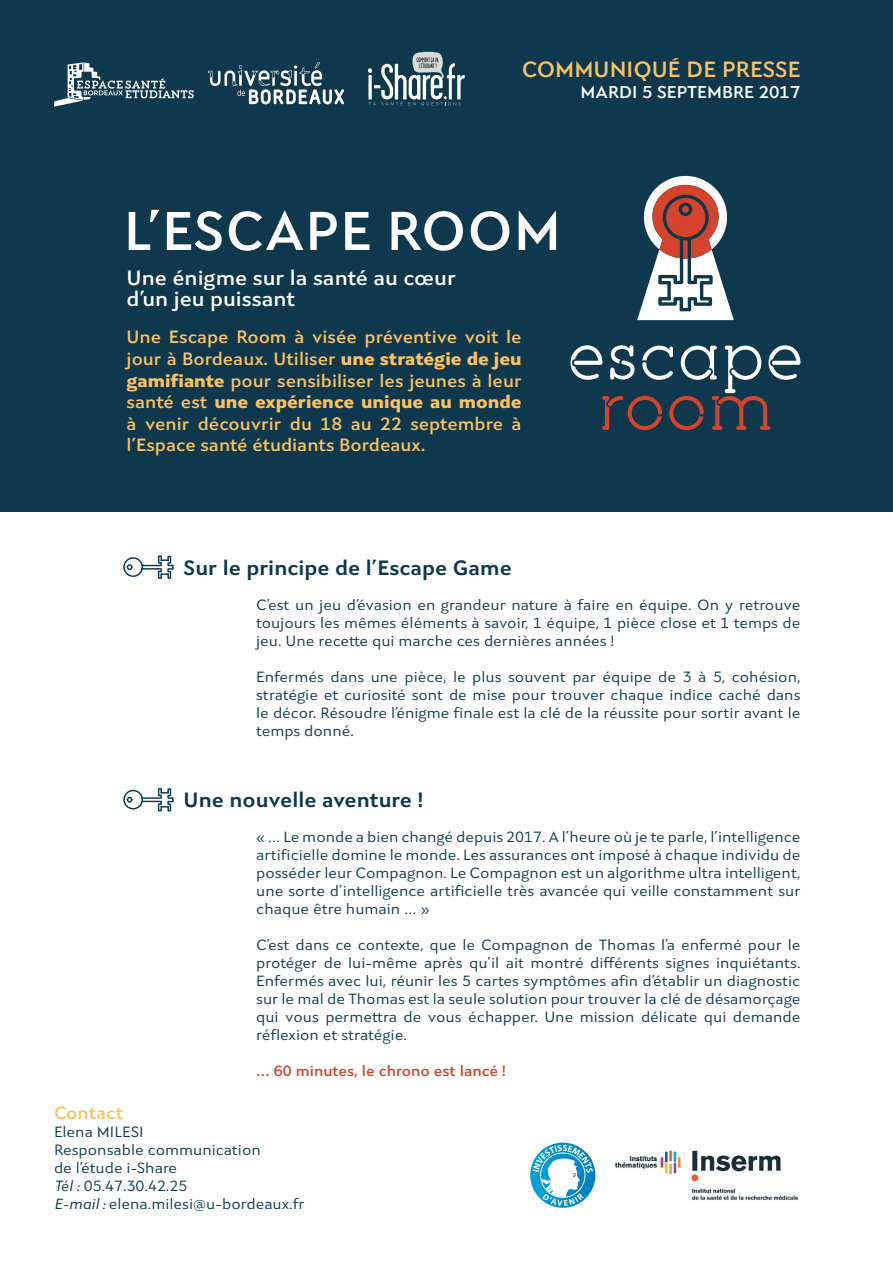
<style>
.page{position:relative;width:893px;height:1263px;background:#fff}
.page>*{position:absolute;margin:0;border:0;box-sizing:border-box;transform-origin:0 0}
.t1{font:64.65px "pironv 2 stencil";color:#fff}
.t2{font:64.65px "pironv 2 stencil";color:#d4432b}
.t3{font:600 55.05px "Seven One Eight";letter-spacing:.015em;color:#fff}
.t4{font:600 22.35px "Seven One Eight";color:#fbc265}
.t5{font:700 21px "Seven One Eight";color:#10384c}
.t6{font:600 21px/21px "Seven One Eight";color:#fff}
.t7{font:600 18px/21.6px "Seven One Eight";color:#fbc265;text-align:justify}
.t8{font:600 17.4px "Seven One Eight";color:#fff}
.t9{font:15px/18px "Seven One Eight";color:#10384c;text-align:justify}
.t10{font:600 15px "Seven One Eight";color:#d4432b}
.s1{font-weight:900}
.s2{font-style:italic}
</style>
<div class="page">
<div style="left:0;top:0;width:893px;height:511px;background:#10384c"></div>
<svg style="left:637px;top:176px;width:97px;height:144px"></svg>
<svg style="left:123px;top:555px;width:51px;height:24px"></svg>
<svg style="left:123px;top:788px;width:51px;height:23px"></svg>
<svg style="left:208px;top:62px;width:136px;height:42px"></svg>
<svg style="left:368px;top:51px;width:97px;height:54px"></svg>
<svg style="left:54px;top:62px;width:140px;height:45px"></svg>
<svg style="left:529px;top:1141px;width:67px;height:68px"></svg>
<svg style="left:530px;top:1142px;width:65px;height:66px"></svg>
<svg style="left:533px;top:1145px;width:60px;height:61px"></svg>
<img style="left:615px;top:1150px;width:184px;height:51px">
<h3 class="t4" style="left:522px;top:55px;width:280px">COMMUNIQUÉ DE PRESSE</h3>
<p class="t8" style="left:581px;top:81px;width:221px">MARDI 5 SEPTEMBRE 2017</p>
<h2 class="t3" style="left:124px;top:195px;width:439px">L’ESCAPE ROOM</h2>
<h3 class="t6" style="left:127px;top:266px;width:331px">Une énigme sur la santé au cœur d’un jeu puissant</h3>
<p class="t7" style="left:127px;top:326px;width:397px">Une Escape Room à visée préventive voit le jour à Bordeaux. Utiliser <span class="s1">une stratégie de jeu gamifiante</span> pour sensibiliser les jeunes à leur santé est <span class="s1">une expérience unique au monde </span>à venir découvrir du 18 au 22 septembre à l’Espace santé étudiants Bordeaux.</p>
<h1 class="t1" style="left:567px;top:318px;width:238px">escape</h1>
<h1 class="t2" style="left:598px;top:368px;width:177px">room</h1>
<h3 class="t5" style="left:184px;top:553px;width:330px">Sur le principe de l’Escape Game</h3>
<p class="t9" style="left:256px;top:595px;width:546px">C’est un jeu d’évasion en grandeur nature à faire en équipe. On y retrouve toujours les mêmes éléments à savoir, 1 équipe, 1 pièce close et 1 temps de jeu. Une recette qui marche ces dernières années !</p>
<p class="t9" style="left:256px;top:667px;width:546px">Enfermés dans une pièce, le plus souvent par équipe de 3 à 5, cohésion, stratégie et curiosité sont de mise pour trouver chaque indice caché dans le décor. Résoudre l’énigme finale est la clé de la réussite pour sortir avant le temps donné.</p>
<h3 class="t5" style="left:184px;top:786px;width:241px">Une nouvelle aventure !</h3>
<p class="t9" style="left:256px;top:828px;width:546px">« … Le monde a bien changé depuis 2017. A l’heure où je te parle, l’intelligence artificielle domine le monde. Les assurances ont imposé à chaque individu de posséder leur Compagnon. Le Compagnon est un algorithme ultra intelligent, une sorte d’intelligence artificielle très avancée qui veille constamment sur chaque être humain … »</p>
<p class="t9" style="left:256px;top:936px;width:546px">C’est dans ce contexte, que le Compagnon de Thomas l’a enfermé pour le protéger de lui-même après qu’il ait montré différents signes inquiétants.<br>Enfermés avec lui, réunir les 5 cartes symptômes afin d’établir un diagnostic sur le mal de Thomas est la seule solution pour trouver la clé de désamorçage qui vous permettra de vous échapper. Une mission délicate qui demande réflexion et stratégie.</p>
<p class="t10" style="left:256px;top:1061px;width:251px">… 60 minutes, le chrono est lancé !</p>
<p class="t7" style="left:54px;top:1102px;width:71px">Contact</p>
<p class="t9" style="left:54px;top:1123px;width:252px;text-align:left">Elena MILESI<br>Responsable communication<br>de l’étude i-Share<br><span class="s2">Tél :</span> 05.47.30.42.25<br><span class="s2">E-mail :</span> elena.milesi@u-bordeaux.fr</p>
</div>
